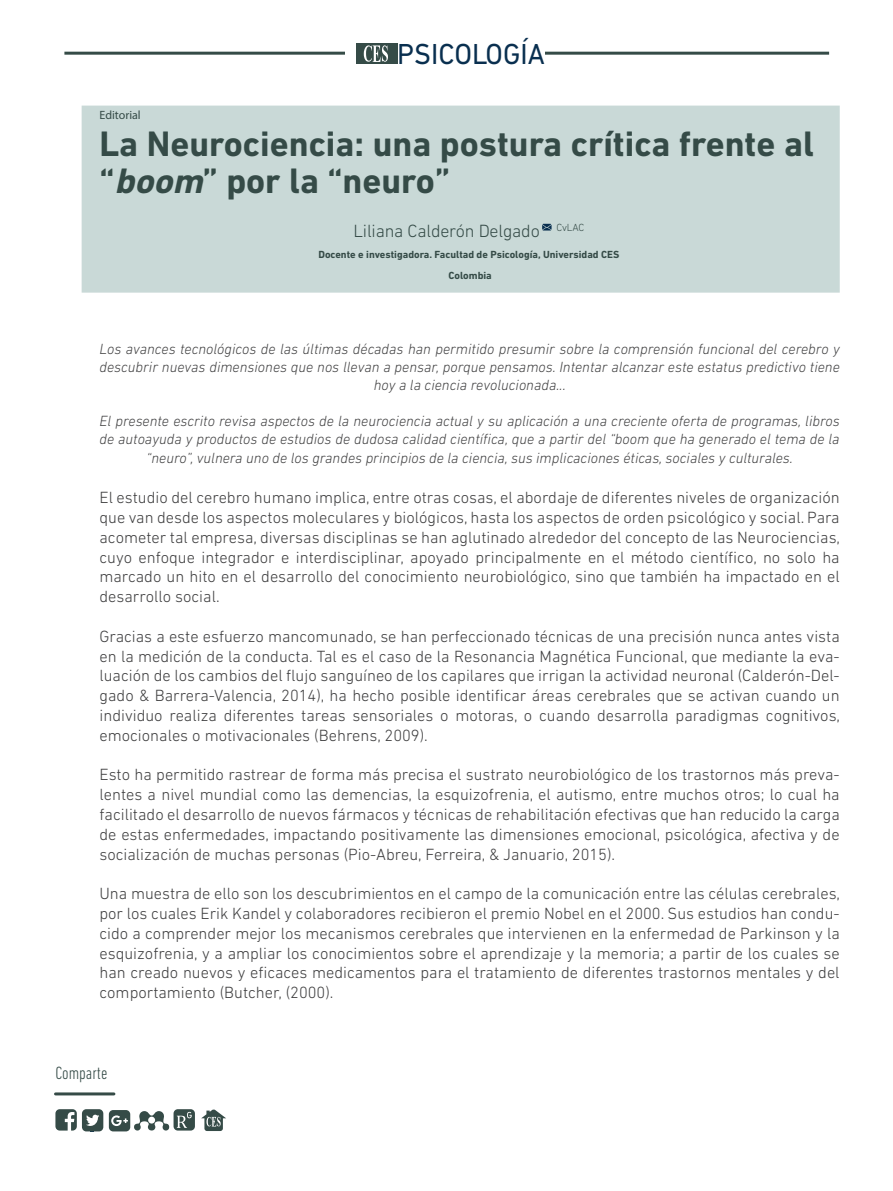
<style>
.page{position:relative;width:893px;height:1191px;background:#fff}
.page>*{position:absolute;margin:0;border:0;box-sizing:border-box;transform-origin:0 0}
.Título{font:700 36px/37.2px "DIN Next LT Pro";color:#354b47}
.t1{font:29.4px "DIN Next LT Pro";color:#092f4f}
.t2{font:300 18px "DIN Next LT Pro";letter-spacing:-.01em;color:#354b47}
.t3{font:300 condensed 18px "DIN Next LT Pro";color:#354b47}
.Body{font:300 16.5px/19.8px "DIN Next LT Pro";color:#3e3e3f;text-align:justify}
.Body-2{font:italic 300 15px/18px "DIN Next LT Pro";color:#3e3e3f;text-align:center}
.Título-2{font:12px "Myriad Pro";color:#354b47}
.t4{font:700 10.5px "DIN Next LT Pro";color:#354b47}
.t5{font:300 10.5px "DIN Next LT Pro";letter-spacing:-.01em;color:#354b47}
.s1{font-style:italic}
</style>
<div class="page">
<hr style="left:64px;top:52px;width:765px;height:3px;background:#354b47">
<div style="left:345px;top:22px;width:200px;height:62px;background:#fff"></div>
<div style="left:356px;top:43px;width:41px;height:21px;background:#354b47"></div>
<svg style="left:364px;top:45px;width:24px;height:17px"></svg>
<div style="left:82px;top:106px;width:758px;height:187px;background:#c9d9d7;border:2px solid #c9d9d7"></div>
<svg style="left:542px;top:223px;width:10px;height:8px"></svg>
<hr style="left:56px;top:1092px;width:58px;height:3px;background:#354b47">
<svg style="left:55px;top:1109px;width:48px;height:22px"></svg>
<svg style="left:109px;top:1109px;width:86px;height:22px"></svg>
<svg style="left:201px;top:1109px;width:25px;height:22px"></svg>
<h2 class="t1" style="left:397px;top:37px;width:149px">PSICOLOGÍA</h2>
<p class="Título-2" style="left:99px;top:107px;width:43px">Editorial</p>
<p class="Título" style="left:99px;top:125px;width:716px">La Neurociencia: una postura crítica frente al “<span class="s1">boom</span>” por la “neuro”</p>
<p class="t2" style="left:354px;top:220px;width:188px">Liliana Calderón Delgado</p>
<p class="t5" style="left:556px;top:221px;width:29px">CvLAC</p>
<p class="t4" style="left:318px;top:248px;width:303px">Docente e investigadora. Facultad de Psicología, Universidad CES</p>
<p class="t4" style="left:448px;top:269px;width:45px">Colombia</p>
<p class="Body-2" style="left:99px;top:339px;width:742px">Los avances tecnológicos de las últimas décadas han permitido presumir sobre la comprensión funcional del cerebro y descubrir nuevas dimensiones que nos llevan a pensar, porque pensamos. Intentar alcanzar este estatus predictivo tiene hoy a la ciencia revolucionada...</p>
<p class="Body-2" style="left:99px;top:411px;width:742px;text-align:left">El presente escrito revisa aspectos de la neurociencia actual y su aplicación a una creciente oferta de programas, libros de autoayuda y productos de estudios de dudosa calidad científica, que a partir del “boom que ha generado el tema de la</p>
<p class="Body-2" style="left:147px;top:449px;width:648px">“neuro”, vulnera uno de los grandes principios de la ciencia, sus implicaciones éticas, sociales y culturales.</p>
<p class="Body" style="left:99px;top:487px;width:742px">El estudio del cerebro humano implica, entre otras cosas, el abordaje de diferentes niveles de organización que van desde los aspectos moleculares y biológicos, hasta los aspectos de orden psicológico y social. Para acometer tal empresa, diversas disciplinas se han aglutinado alrededor del concepto de las Neurociencias, cuyo enfoque integrador e interdisciplinar, apoyado principalmente en el método científico, no solo ha marcado un hito en el desarrollo del conocimiento neurobiológico, sino que también ha impactado en el desarrollo social.</p>
<p class="Body" style="left:99px;top:626px;width:742px">Gracias a este esfuerzo mancomunado, se han perfeccionado técnicas de una precisión nunca antes vista en la medición de la conducta. Tal es el caso de la Resonancia Magnética Funcional, que mediante la eva&shy;luación de los cambios del flujo sanguíneo de los capilares que irrigan la actividad neuronal (Calderón-Del&shy;gado &amp; Barrera-Valencia, 2014), ha hecho posible identificar áreas cerebrales que se activan cuando un individuo realiza diferentes tareas sensoriales o motoras, o cuando desarrolla paradigmas cognitivos, emocionales o motivacionales (Behrens, 2009).</p>
<p class="Body" style="left:99px;top:764px;width:742px">Esto ha permitido rastrear de forma más precisa el sustrato neurobiológico de los trastornos más preva&shy;lentes a nivel mundial como las demencias, la esquizofrenia, el autismo, entre muchos otros; lo cual ha facilitado el desarrollo de nuevos fármacos y técnicas de rehabilitación efectivas que han reducido la carga de estas enfermedades, impactando positivamente las dimensiones emocional, psicológica, afectiva y de socialización de muchas personas (Pio-Abreu, Ferreira, &amp; Januario, 2015).</p>
<p class="Body" style="left:99px;top:883px;width:742px">Una muestra de ello son los descubrimientos en el campo de la comunicación entre las células cerebrales, por los cuales Erik Kandel y colaboradores recibieron el premio Nobel en el 2000. Sus estudios han condu&shy;cido a comprender mejor los mecanismos cerebrales que intervienen en la enfermedad de Parkinson y la esquizofrenia, y a ampliar los conocimientos sobre el aprendizaje y la memoria; a partir de los cuales se han creado nuevos y eficaces medicamentos para el tratamiento de diferentes trastornos mentales y del comportamiento (Butcher, (2000).</p>
<p class="t3" style="left:55px;top:1062px;width:53px">Comparte</p>
</div>
